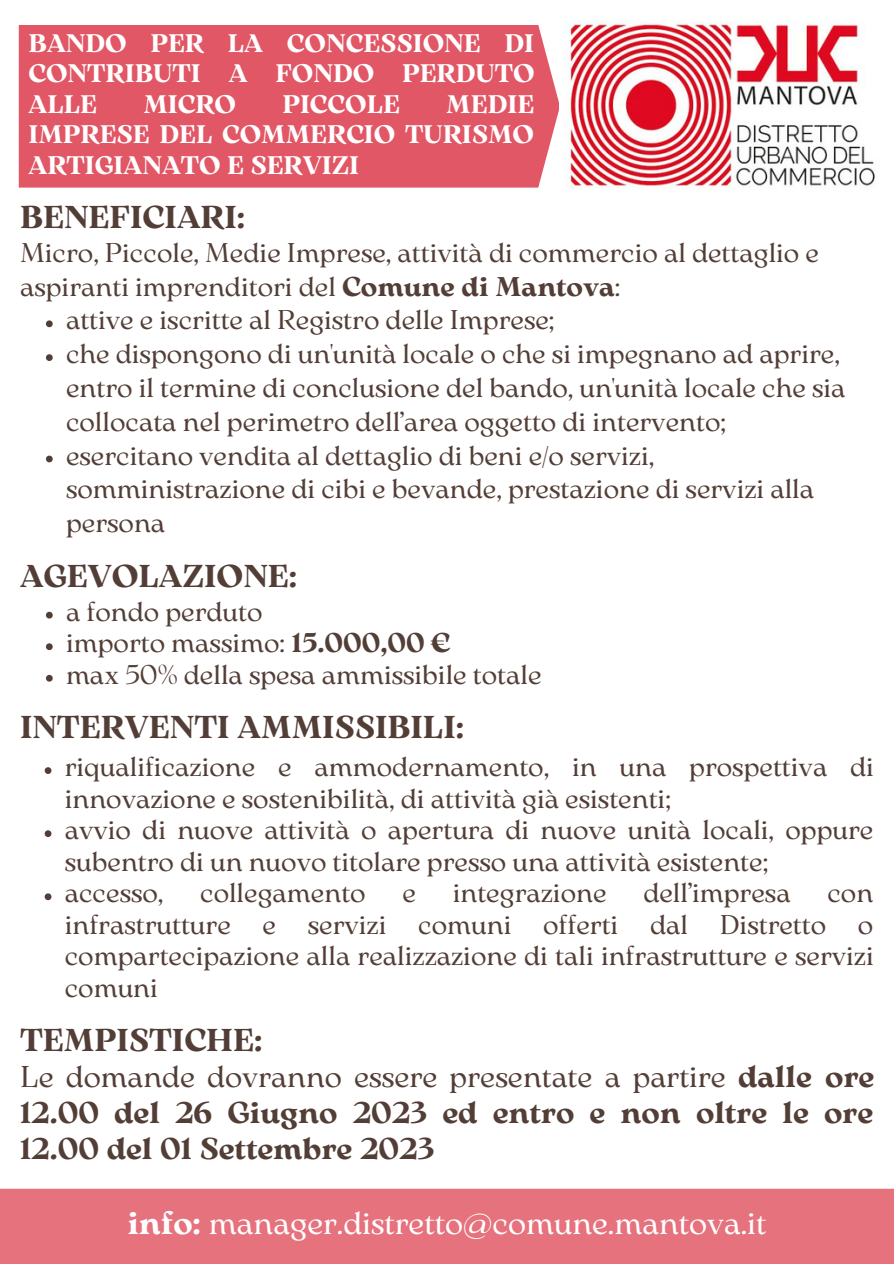
<style>
.page{position:relative;width:894px;height:1264px;background:#fff}
.page>*{position:absolute;margin:0;border:0;box-sizing:border-box;transform-origin:0 0}
.t1{font:700 31.5px "Arsenica Antiqua";color:#523e36}
.t2{font:31.5px "Arsenica Antiqua";color:#fff}
.t3{font:700 30px/36px "Arsenica Antiqua";color:#523e36;text-align:justify}
.t4{font:27px/31.5px "Arsenica Antiqua";color:#523e36}
.t5{font:700 25.35px/30.5px "Arsenica Antiqua";color:#fff;text-align:justify}
.s1{font-weight:700}
.s2{font-weight:400}
</style>
<div class="page">
<div style="left:19px;top:25px;width:540px;height:163px;background:#e15766"></div>
<img style="left:566px;top:20px;width:309px;height:168px">
<svg style="left:46px;top:611px;width:7px;height:7px"></svg>
<svg style="left:46px;top:643px;width:7px;height:7px"></svg>
<svg style="left:46px;top:675px;width:7px;height:6px"></svg>
<svg style="left:45px;top:767px;width:6px;height:7px"></svg>
<svg style="left:45px;top:830px;width:6px;height:7px"></svg>
<svg style="left:45px;top:893px;width:6px;height:7px"></svg>
<svg style="left:46px;top:320px;width:7px;height:7px"></svg>
<svg style="left:46px;top:354px;width:7px;height:7px"></svg>
<svg style="left:46px;top:455px;width:7px;height:7px"></svg>
<div style="left:0;top:1188px;width:893px;height:75px;background:#e6727e"></div>
<p class="t5" style="left:29px;top:30px;width:507px">BANDO PER LA CONCESSIONE DI CONTRIBUTI A FONDO PERDUTO ALLE</p>
<p class="t5" style="left:143px;top:91px;width:94px">MICRO</p>
<p class="t5" style="left:282px;top:91px;width:119px">PICCOLE</p>
<p class="t5" style="left:29px;top:91px;width:507px;text-indent:417px">MEDIE IMPRESE DEL COMMERCIO TURISMO ARTIGIANATO E SERVIZI</p>
<p class="t1" style="left:20px;top:205px;width:226px">BENEFICIARI:</p>
<p class="t4" style="left:20px;top:238px;width:800px;line-height:33.8px">Micro, Piccole, Medie Imprese, attività di commercio al dettaglio e aspiranti imprenditori del <span class="s1">Comune di Mantova</span>:</p>
<p class="t4" style="left:66px;top:307px;width:490px">attive e iscritte al Registro delle Imprese;</p>
<p class="t4" style="left:66px;top:339px;width:780px;line-height:33.8px">che dispongono di un'unità locale o che si impegnano ad aprire, entro il termine di conclusione del bando, un'unità locale che sia collocata nel perimetro dell’area oggetto di intervento;</p>
<p class="t4" style="left:66px;top:441px;width:749px;line-height:33.8px">esercitano vendita al dettaglio di beni e/o servizi, somministrazione di cibi e bevande, prestazione di servizi alla persona</p>
<p class="t1" style="left:20px;top:564px;width:278px">AGEVOLAZIONE:</p>
<p class="t4" style="left:66px;top:598px;width:198px">a fondo perduto</p>
<p class="t4" style="left:66px;top:629px;width:386px">importo massimo: <span class="s1">15.000,00 €</span></p>
<p class="t4" style="left:66px;top:661px;width:477px">max 50% della spesa ammissibile totale</p>
<p class="t1" style="left:20px;top:715px;width:445px">INTERVENTI AMMISSIBILI:</p>
<p class="t4" style="left:65px;top:753px;width:810px">riqualificazione e ammodernamento, in una prospettiva di innovazione e sostenibilità, di attività già esistenti;</p>
<p class="t4" style="left:65px;top:816px;width:810px">avvio di nuove attività o apertura di nuove unità locali, oppure subentro di un nuovo titolare presso una attività esistente;</p>
<p class="t4" style="left:65px;top:879px;width:100px">accesso,</p>
<p class="t4" style="left:200px;top:879px;width:167px">collegamento</p>
<p class="t4" style="left:402px;top:879px;width:15px">e</p>
<p class="t4" style="left:452px;top:879px;width:155px">integrazione</p>
<p class="t4" style="left:643px;top:879px;width:149px">dell’impresa</p>
<p class="t4" style="left:65px;top:879px;width:810px;text-align:justify;text-indent:762px">con infrastrutture e servizi comuni offerti dal Distretto o compartecipazione alla realizzazione di tali infrastrutture e servizi comuni</p>
<p class="t1" style="left:20px;top:1028px;width:244px">TEMPISTICHE:</p>
<p class="t3" style="left:20px;top:1060px;width:855px"><span class="s2">Le domande dovranno essere presentate a partire</span> dalle ore 12.00 del 26 Giugno 2023 ed entro e non oltre le ore 12.00 del 01 Settembre 2023</p>
<p class="t2" style="left:128px;top:1211px;width:640px"><span class="s1">info:</span> manager.distretto@comune.mantova.it</p>
</div>
